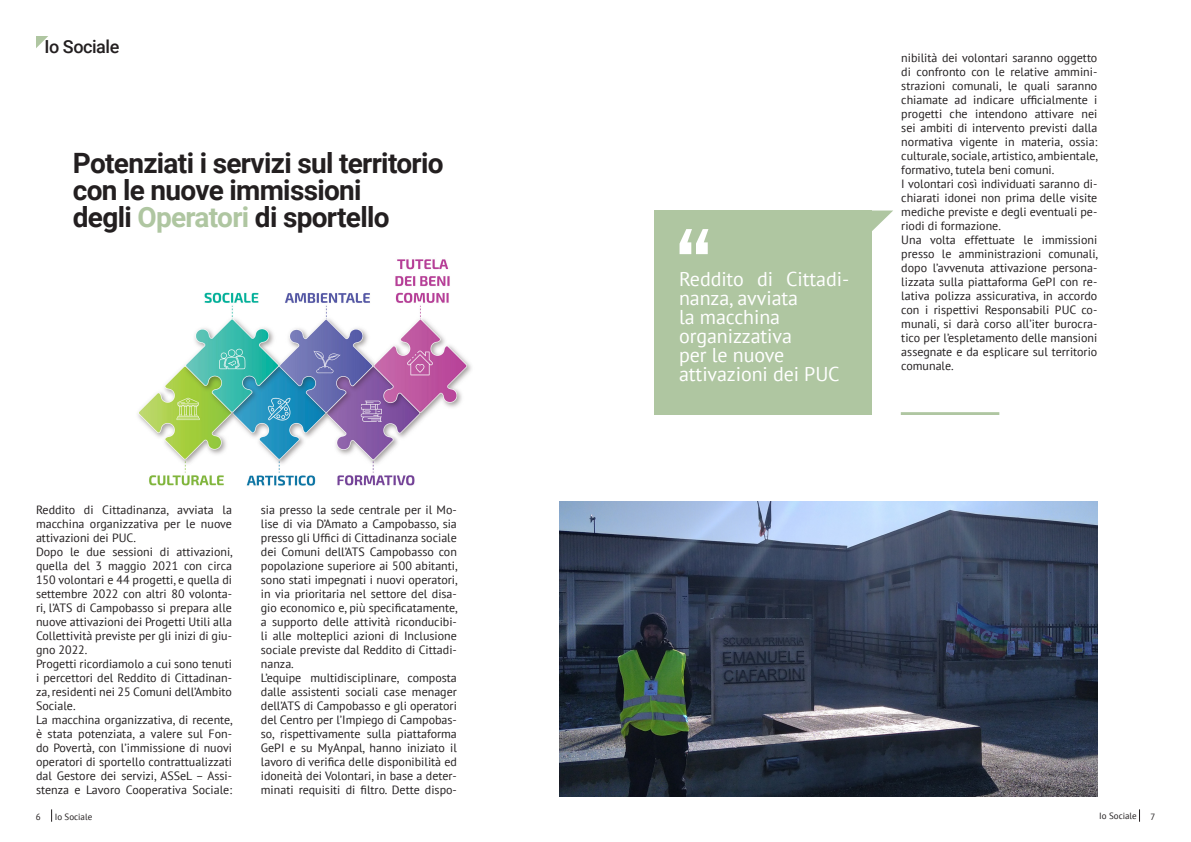
<style>
.page{position:relative;width:1191px;height:842px;background:#fff}
.page>*{position:absolute;margin:0;border:0;box-sizing:border-box;transform-origin:0 0}
.coma{font:111px "Bebas Neue";color:#fff}
.TITLE_2{font:700 28px "Roboto";letter-spacing:-.025em;color:#231f20}
.QUOTE{font:20px/19px "PT Sans";letter-spacing:-.005em;color:#fff}
.TITLE_1{font:500 18px "Roboto";letter-spacing:-.025em;color:#231f20}
.body_text{font:12px/14px "PT Sans";color:#231f20;text-align:justify}
.t1{font:9px "PT Sans";color:#231f20}
.s1{color:#afc6a1}
</style>
<div class="page">
<svg style="left:51px;top:809px;width:1px;height:13px"></svg>
<svg style="left:1139px;top:809px;width:1px;height:13px"></svg>
<img style="left:138px;top:259px;width:334px;height:227px">
<img style="left:559px;top:502px;width:538px;height:294px">
<svg style="left:36px;top:36px;width:12px;height:12px"></svg>
<hr style="left:900px;top:412px;width:99px;height:3px;background:#afc6a1">
<div style="left:654px;top:210px;width:218px;height:205px;background:#afc6a1"></div>
<svg style="left:872px;top:210px;width:21px;height:21px"></svg>
<p class="TITLE_1" style="left:45px;top:34px;width:76px">Io Sociale</p>
<p class="TITLE_2" style="left:73px;top:144px;width:372px">Potenziati i servizi sul territorio</p>
<p class="TITLE_2" style="left:73px;top:171px;width:290px">con le nuove immissioni</p>
<p class="TITLE_2" style="left:73px;top:198px;width:318px">degli <span class="s1">Operatori</span> di sportello</p>
<p class="body_text" style="left:36px;top:502px;width:197px">Reddito di Cittadinanza, avviata la macchina organizzativa per le nuove attivazioni dei PUC.</p>
<p class="body_text" style="left:36px;top:544px;width:198px">Dopo le due sessioni di attivazioni, quella del 3 maggio 2021 con circa 150 volontari e 44 progetti, e quella di settembre 2022 con altri 80 volonta&shy;ri, l’ATS di Campobasso si prepara alle nuove attivazioni dei Progetti Utili alla Collettività previste per gli inizi di giu&shy;gno 2022.</p>
<p class="body_text" style="left:36px;top:656px;width:197px">Progetti ricordiamolo a cui sono tenuti i percettori del Reddito di Cittadinan&shy;za, residenti nei 25 Comuni dell’Ambito Sociale.</p>
<p class="body_text" style="left:36px;top:712px;width:198px">La macchina organizzativa, di recente, è stata potenziata, a valere sul Fon&shy;do Povertà, con l’immissione di nuovi operatori di sportello contrattualizzati dal Gestore dei servizi, ASSeL – Assi&shy;stenza e Lavoro Cooperativa Sociale:</p>
<p class="body_text" style="left:261px;top:502px;width:198px">sia presso la sede centrale per il Mo&shy;lise di via D’Amato a Campobasso, sia presso gli Uffici di Cittadinanza sociale dei Comuni dell’ATS Campobasso con popolazione superiore ai 500 abitanti, sono stati impegnati i nuovi operatori, in via prioritaria nel settore del disa&shy;gio economico e, più specificatamente, a supporto delle attività riconducibi&shy;li alle molteplici azioni di Inclusione sociale previste dal Reddito di Cittadi&shy;nanza.</p>
<p class="body_text" style="left:261px;top:670px;width:197px">L’equipe multidisciplinare, composta dalle assistenti sociali case menager dell’ATS di Campobasso e gli operatori del Centro per l’Impiego di Campobas&shy;so, rispettivamente sulla piattaforma GePI e su MyAnpal, hanno iniziato il lavoro di verifica delle disponibilità ed idoneità dei Volontari, in base a deter&shy;minati requisiti di filtro. Dette dispo-</p>
<p class="coma" style="left:675px;top:206px;width:39px">“</p>
<p class="QUOTE" style="left:679px;top:269px;width:171px">Reddito di Cittadi&shy;nanza, avviata</p>
<p class="QUOTE" style="left:679px;top:307px;width:102px">la macchina</p>
<p class="QUOTE" style="left:679px;top:326px;width:114px">organizzativa</p>
<p class="QUOTE" style="left:679px;top:345px;width:107px">per le nuove</p>
<p class="QUOTE" style="left:679px;top:364px;width:162px">attivazioni dei PUC</p>
<p class="body_text" style="left:901px;top:51px;width:198px">nibilità dei volontari saranno oggetto di confronto con le relative ammini&shy;strazioni comunali, le quali saranno chiamate ad indicare ufficialmente i progetti che intendono attivare nei sei ambiti di intervento previsti dalla normativa vigente in materia, ossia: culturale, sociale, artistico, ambientale, formativo, tutela beni comuni.</p>
<p class="body_text" style="left:901px;top:177px;width:197px">I volontari così individuati saranno di&shy;chiarati idonei non prima delle visite mediche previste e degli eventuali pe&shy;riodi di formazione.</p>
<p class="body_text" style="left:901px;top:233px;width:198px">Una volta effettuate le immissioni presso le amministrazioni comunali, dopo l’avvenuta attivazione persona&shy;lizzata sulla piattaforma GePI con re&shy;lativa polizza assicurativa, in accordo con i rispettivi Responsabili PUC co&shy;munali, si darà corso all’iter burocra&shy;tico per l’espletamento delle mansioni assegnate e da esplicare sul territorio comunale.</p>
<p class="t1" style="left:36px;top:811px;width:6px">6</p>
<p class="t1" style="left:55px;top:811px;width:39px">Io Sociale</p>
<p class="t1" style="left:1099px;top:810px;width:39px">Io Sociale</p>
<p class="t1" style="left:1150px;top:811px;width:6px">7</p>
</div>
